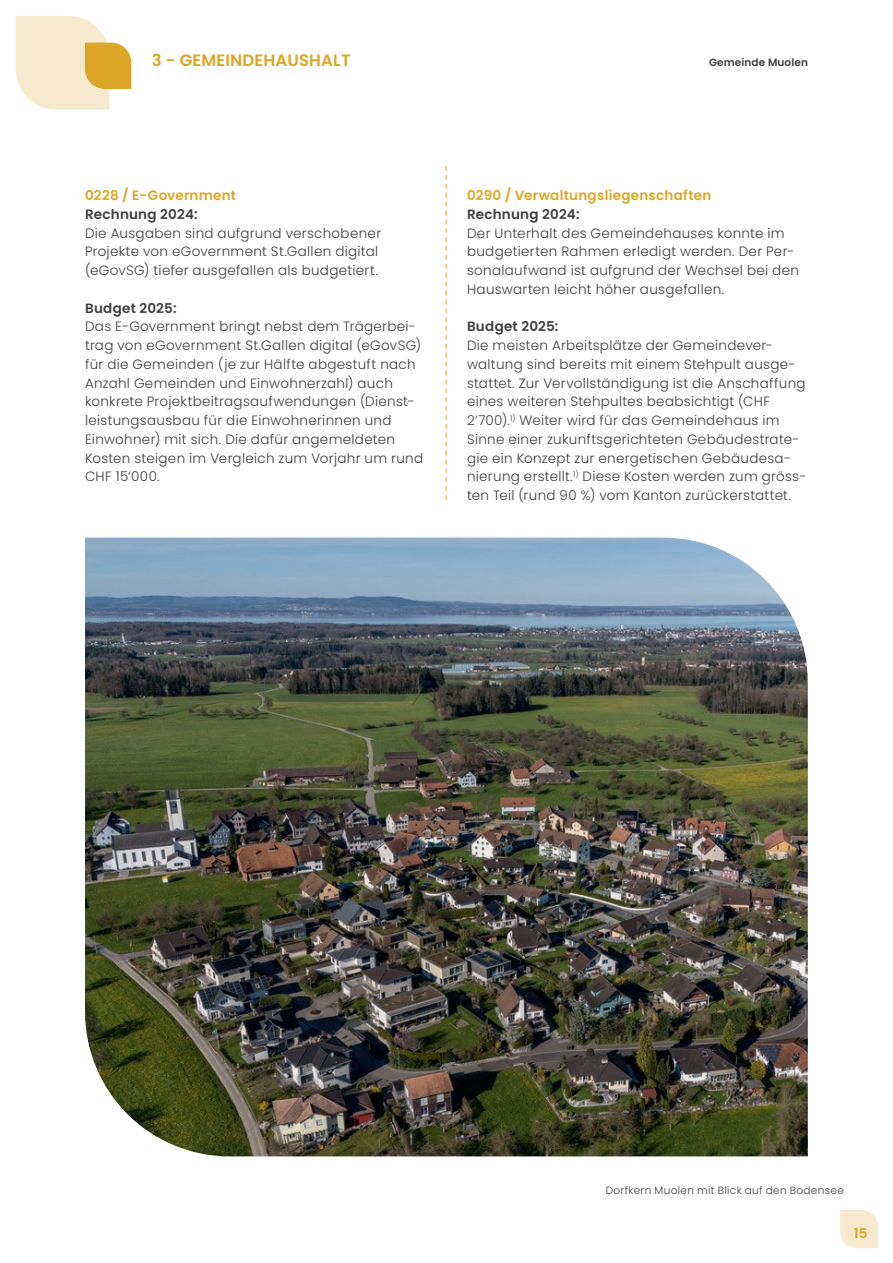
<style>
.page{position:relative;width:893px;height:1263px;background:#fff}
.page>*{position:absolute;margin:0;border:0;box-sizing:border-box;transform-origin:0 0}
.t1{font:600 16.5px "Poppins";letter-spacing:.01em;color:#dba626}
.t2{font:300 13.5px/18.8px "Poppins";letter-spacing:.025em;color:#3e3e3f}
.t3{font:600 13.5px "Poppins";letter-spacing:.02em;color:#dba626}
.t4{font:600 13.5px "Poppins";letter-spacing:.02em;color:#3e3e3f}
.t5{font:300 10.5px "Poppins";letter-spacing:.035em;color:#3e3e3f}
.t6{font:600 10.5px "Poppins";letter-spacing:.01em;color:#3e3e3f}
</style>
<div class="page">
<svg style="left:16px;top:16px;width:115px;height:94px"></svg>
<svg style="left:840px;top:1210px;width:38px;height:38px"></svg>
<svg style="left:446px;top:166px;width:1px;height:334px"></svg>
<img style="left:85px;top:538px;width:723px;height:618px">
<p class="t1" style="left:152px;top:51px;width:200px">3 - GEMEINDEHAUSHALT</p>
<p class="t6" style="left:709px;top:56px;width:100px">Gemeinde Muolen</p>
<p class="t3" style="left:85px;top:187px;width:153px">0228 / E-Government</p>
<p class="t4" style="left:85px;top:206px;width:114px">Rechnung 2024:</p>
<p class="t2" style="left:85px;top:223px;width:298px">Die Ausgaben sind aufgrund verschobener<br>Projekte von eGovernment St.Gallen digital (eGovSG) tiefer ausgefallen als budgetiert.</p>
<p class="t4" style="left:85px;top:300px;width:93px">Budget 2025:</p>
<p class="t2" style="left:85px;top:317px;width:340px">Das E-Government bringt nebst dem Trägerbei&shy;trag von eGovernment St.Gallen digital (eGovSG) für die Gemeinden (je zur Hälfte abgestuft nach Anzahl Gemeinden und Einwohnerzahl) auch konkrete Projektbeitragsaufwendungen (Dienst&shy;leistungsausbau für die Einwohnerinnen und Einwohner) mit sich. Die dafür angemeldeten Kosten steigen im Vergleich zum Vorjahr um rund CHF 15‘000.</p>
<p class="t3" style="left:467px;top:187px;width:246px">0290 / Verwaltungsliegenschaften</p>
<p class="t4" style="left:467px;top:206px;width:114px">Rechnung 2024:</p>
<p class="t2" style="left:467px;top:224px;width:333px">Der Unterhalt des Gemeindehauses konnte im budgetierten Rahmen erledigt werden. Der Per&shy;sonalaufwand ist aufgrund der Wechsel bei den Hauswarten leicht höher ausgefallen.</p>
<p class="t4" style="left:467px;top:319px;width:93px">Budget 2025:</p>
<p class="t2" style="left:467px;top:336px;width:341px">Die meisten Arbeitsplätze der Gemeindever&shy;waltung sind bereits mit einem Stehpult ausge&shy;stattet. Zur Vervollständigung ist die Anschaffung eines weiteren Stehpultes beabsichtigt (CHF 2‘700).<sup>1)</sup> Weiter wird für das Gemeindehaus im Sinne einer zukunftsgerichteten Gebäudestrate&shy;gie ein Konzept zur energetischen Gebäudesa&shy;nierung erstellt.<sup>1)</sup> Diese Kosten werden zum gröss&shy;ten Teil (rund 90 %) vom Kanton zurückerstattet.</p>
<p class="t5" style="left:606px;top:1184px;width:240px">Dorfkern Muolen mit Blick auf den Bodensee</p>
<p class="t3" style="left:854px;top:1225px;width:15px">15</p>
</div>
